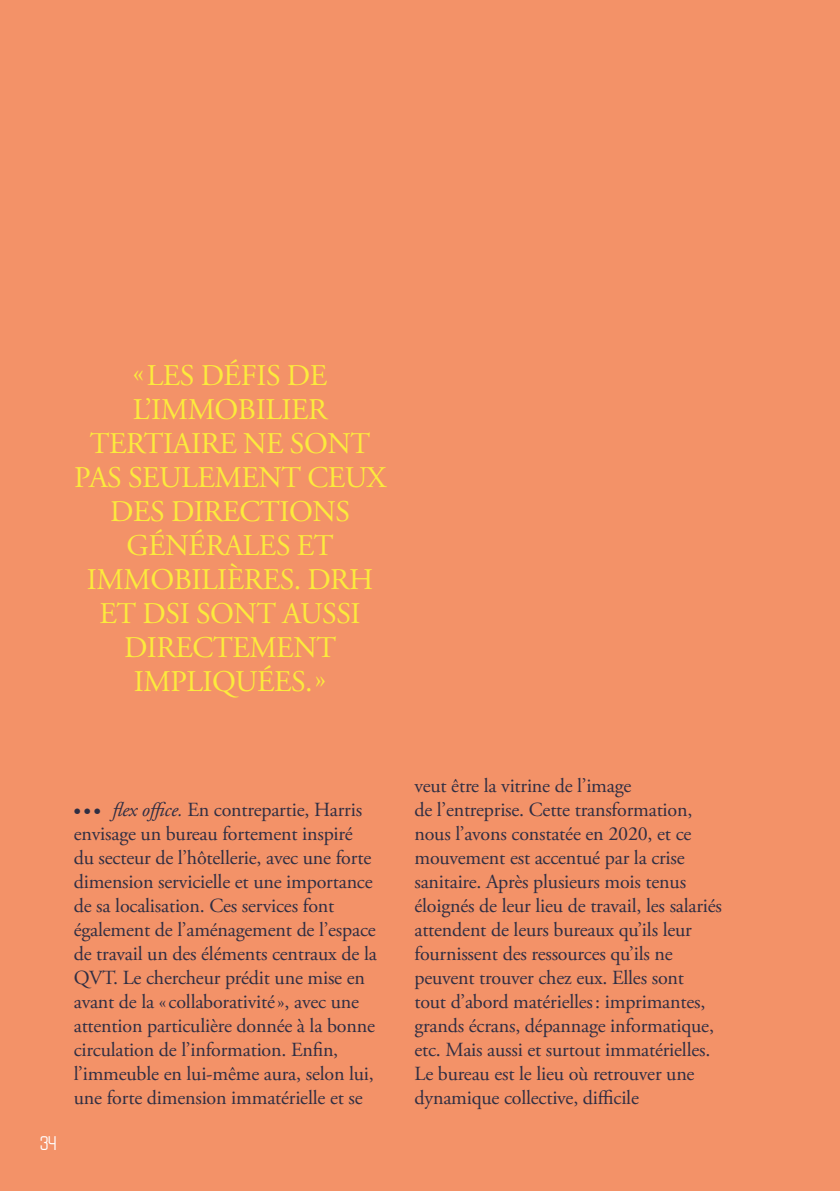
<style>
.page{position:relative;width:840px;height:1191px;background:#fff}
.page>*{position:absolute;margin:0;border:0;box-sizing:border-box;transform-origin:0 0}
.t1{font:30px/34px "Adobe Garamond Pro";letter-spacing:-.015em;color:#fceb3d;text-align:center}
.t2{font:20px/24px "Adobe Garamond Pro";letter-spacing:-.01em;color:#2f2e43}
.t3{font:16px "Nikoleta";color:#fff}
.s1{font-style:italic}
</style>
<div class="page">
<div style="left:0;top:0;width:839px;height:1191px;background:#f39268"></div>
<h1 class="t1" style="left:74px;top:359px;width:313px">«LES DÉFIS DE<br>L’IMMOBILIER<br>TERTIAIRE NE SONT<br>PAS SEULEMENT CEUX<br>DES DIRECTIONS<br>GÉNÉRALES ET<br>IMMOBILIÈRES. DRH<br>ET DSI SONT AUSSI<br>DIRECTEMENT<br>IMPLIQUÉES.»</h1>
<p class="t3" style="left:40px;top:1130px;width:18px">34</p>
<p class="t2" style="left:74px;top:798px;width:304px">••• <span class="s1">flex office.</span> En contrepartie, Harris envisage un bureau fortement inspiré du secteur de l’hôtellerie, avec une forte dimension servicielle et une importance de sa localisation. Ces services font également de l’aménagement de l’espace de travail un des éléments centraux de la QVT. Le chercheur prédit une mise en avant de la « collaborativité», avec une attention particulière donnée à la bonne circulation de l’information. Enfin, l’immeuble en lui-même aura, selon lui, une forte dimension immatérielle et se</p>
<p class="t2" style="left:414px;top:774px;width:309px">veut être la vitrine de l’image<br>de l’entreprise. Cette transformation, nous l’avons constatée en 2020, et ce mouvement est accentué par la crise sanitaire. Après plusieurs mois tenus éloignés de leur lieu de travail, les salariés attendent de leurs bureaux qu’ils leur fournissent des ressources qu’ils ne peuvent trouver chez eux. Elles sont<br>tout d’abord matérielles: imprimantes, grands écrans, dépannage informatique, etc. Mais aussi et surtout immatérielles.<br>Le bureau est le lieu où retrouver une dynamique collective, difficile</p>
</div>
